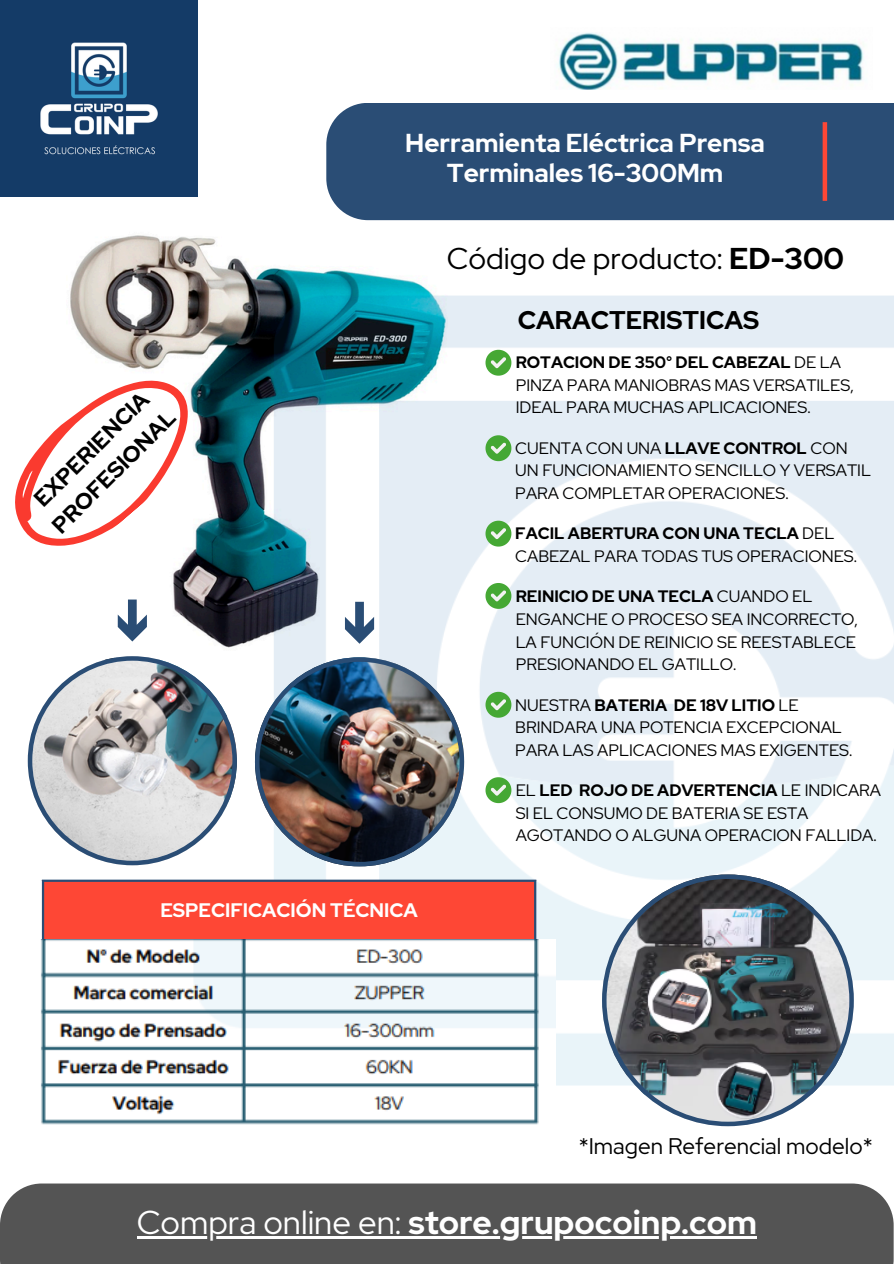
<style>
.page{position:relative;width:894px;height:1264px;background:#fff}
.page>*{position:absolute;margin:0;border:0;box-sizing:border-box;transform-origin:0 0}
.t1{font:700 33px "Red Hat Display";color:#fff}
.t2{font:30px "Red Hat Display";color:#000}
.t3{font:700 25.95px/29.2px "Red Hat Display";color:#fff;text-align:center}
.t4{font:700 25.5px "Red Hat Display";color:#000}
.t5{font:22.5px "Red Hat Display";color:#000}
.t6{font:700 22.5px/31.5px "Red Hat Display";color:#000}
.t7{font:700 19.5px "Red Hat Display";color:#fff}
.t8{font:16.5px/22.5px "Red Hat Display";color:#000}
.s1{font-weight:700}
.s2{font-weight:400}
</style>
<div class="page">
<div style="left:326px;top:103px;width:567px;height:117px;background:#2a4d75"></div>
<img style="left:0;top:0;width:197px;height:197px">
<div style="left:0;top:1183px;width:893px;height:80px;background:#545454"></div>
<svg style="left:822px;top:122px;width:4px;height:79px"></svg>
<img style="left:557px;top:32px;width:307px;height:57px">
<img style="left:70px;top:235px;width:197px;height:413px">
<img style="left:267px;top:268px;width:626px;height:818px">
<div style="left:43px;top:880px;width:492px;height:60px;background:#fe4735"></div>
<hr style="left:42px;top:881px;width:2px;height:58px;background:#2a4d75">
<hr style="left:534px;top:881px;width:2px;height:58px;background:#2a4d75">
<hr style="left:42px;top:879px;width:494px;height:2px;background:#2a4d75">
<svg style="left:394px;top:138px;width:29px;height:42px"></svg>
<svg style="left:602px;top:874px;width:251px;height:252px;background:#858b91"></svg>
<img style="left:41px;top:939px;width:514px;height:186px">
<svg style="left:28px;top:656px;width:209px;height:209px"></svg>
<img style="left:255px;top:657px;width:209px;height:209px">
<svg style="left:485px;top:350px;width:26px;height:25px"></svg>
<svg style="left:485px;top:435px;width:26px;height:26px"></svg>
<svg style="left:485px;top:520px;width:26px;height:26px"></svg>
<svg style="left:485px;top:583px;width:26px;height:26px"></svg>
<svg style="left:485px;top:691px;width:26px;height:26px"></svg>
<svg style="left:485px;top:777px;width:26px;height:26px"></svg>
<svg style="left:118px;top:599px;width:29px;height:42px"></svg>
<svg style="left:345px;top:601px;width:29px;height:42px"></svg>
<svg style="left:15px;top:349px;width:207px;height:226px"></svg>
<hr style="left:137px;top:1236px;width:271px;height:2px;background:#fff">
<hr style="left:408px;top:1236px;width:348px;height:2px;background:#fff">
<p class="t3" style="left:405px;top:128px;width:361px">Herramienta Eléctrica Prensa<br>Terminales 16-300Mm</p>
<p class="t2" style="left:446px;top:239px;width:399px">Código de producto: <span class="s1">ED-300</span></p>
<p class="t6" style="left:22px;top:496px;width:165px;rotate:-45deg">EXPERIENCIA<br>PROFESIONAL</p>
<p class="t7" style="left:160px;top:896px;width:259px">ESPECIFICACIÓN TÉCNICA</p>
<p class="t4" style="left:517px;top:303px;width:243px">CARACTERISTICAS</p>
<h2 class="t8" style="left:515px;top:351px;width:339px"><span class="s1">ROTACION DE 350° DEL CABEZAL</span> DE LA<br>PINZA PARA MANIOBRAS MAS VERSATILES,<br>IDEAL PARA MUCHAS APLICACIONES.</h2>
<p class="t8" style="left:515px;top:436px;width:357px">CUENTA CON UNA <span class="s1">LLAVE CONTROL</span> CON<br>UN FUNCIONAMIENTO SENCILLO Y VERSATIL<br>PARA COMPLETAR OPERACIONES.</p>
<p class="t8" style="left:515px;top:522px;width:343px"><span class="s1">FACIL ABERTURA CON UNA TECLA</span> DEL<br>CABEZAL PARA TODAS TUS OPERACIONES.</p>
<p class="t8" style="left:515px;top:585px;width:343px"><span class="s1">REINICIO DE UNA TECLA</span> CUANDO EL<br>ENGANCHE O PROCESO SEA INCORRECTO,<br>LA FUNCIÓN DE REINICIO SE REESTABLECE<br>PRESIONANDO EL GATILLO.</p>
<p class="t8" style="left:515px;top:693px;width:338px">NUESTRA <span class="s1">BATERIA DE 18V LITIO</span> LE<br>BRINDARA UNA POTENCIA EXCEPCIONAL<br>PARA LAS APLICACIONES MAS EXIGENTES.</p>
<p class="t8" style="left:515px;top:779px;width:367px">EL <span class="s1">LED ROJO DE ADVERTENCIA</span> LE INDICARA<br>SI EL CONSUMO DE BATERIA SE ESTA<br>AGOTANDO O ALGUNA OPERACION FALLIDA.</p>
<p class="t5" style="left:578px;top:1130px;width:295px">*Imagen Referencial modelo*</p>
<p class="t1" style="left:137px;top:1200px;width:621px"><span class="s2">Compra online en:</span> store.grupocoinp.com</p>
</div>
